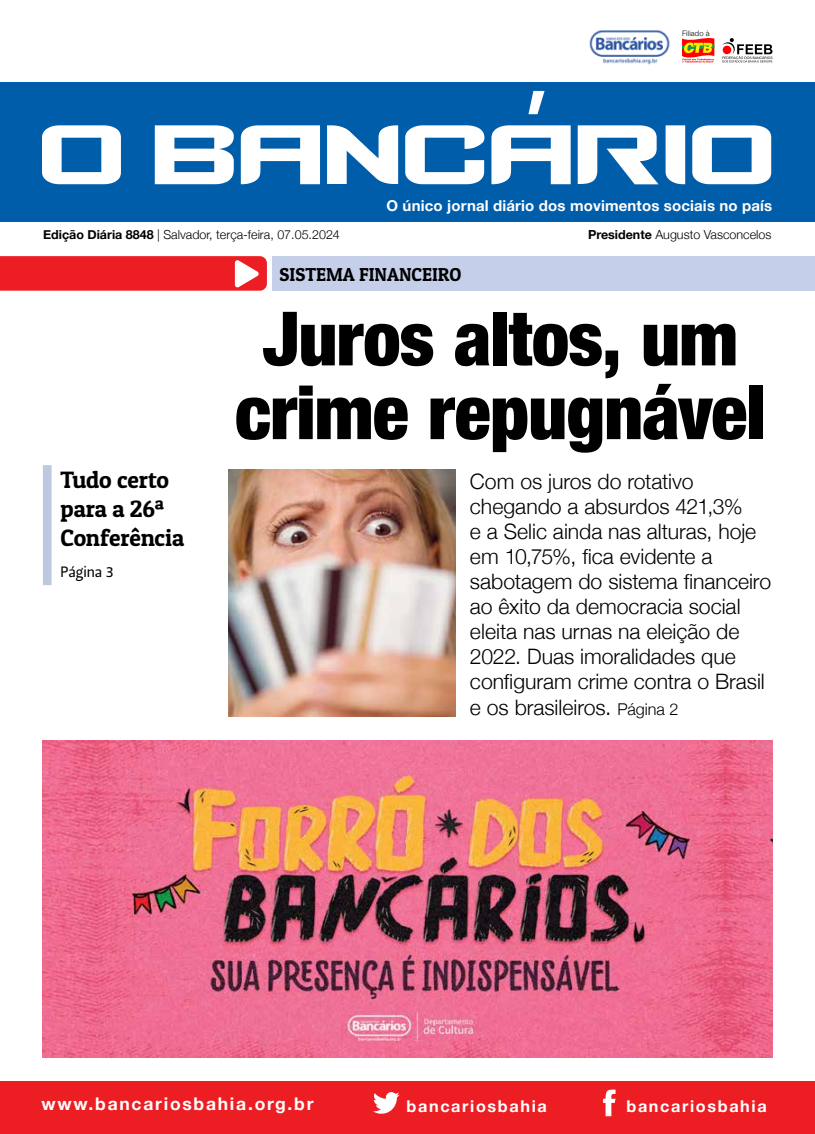
<style>
.page{position:relative;width:815px;height:1134px;background:#fff}
.page>*{position:absolute;margin:0;border:0;box-sizing:border-box;transform-origin:0 0}
.t1{font:117.5px "Counter Strike";color:#fff}
.t2{font:900 condensed 75px/73.8px "Helvetica Neue";letter-spacing:-.01em;color:#000;text-align:center}
.t3{font:23.75px/28.8px "Patua One";letter-spacing:-.01em;color:#000}
.t4{font:300 21.25px/25.1px "Helvetica Neue";color:#000}
.t5{font:18.75px "Patua One";color:#000}
.t6{font:700 17.5px "Helvetica Neue";letter-spacing:.1em;color:#fff}
.t7{font:700 16.25px "Helvetica Neue";letter-spacing:.1em;color:#fff}
.t8{font:700 15px "Helvetica Neue";letter-spacing:.01em;color:#fff}
.t9{font:15px "Leitura Sans Grot 2";letter-spacing:-.01em;color:#000}
.t10{font:300 12.5px "Helvetica Neue";color:#000}
.t11{font:300 7.5px "Helvetica Neue";letter-spacing:.025em;color:#000}
.s1{font-weight:700}
.s2{font-size:22.5px}
.s3{font-size:16.25px}
</style>
<div class="page">
<div style="left:0;top:1082px;width:815px;height:52px;background:#ed1d24"></div>
<svg style="left:722px;top:38px;width:50px;height:24px"></svg>
<svg style="left:682px;top:38px;width:32px;height:24px"></svg>
<div style="left:0;top:83px;width:815px;height:139px;background:#005daa"></div>
<img style="left:589px;top:30px;width:81px;height:35px">
<svg style="left:373px;top:1092px;width:27px;height:22px"></svg>
<svg style="left:603px;top:1089px;width:13px;height:27px"></svg>
<div style="left:273px;top:256px;width:542px;height:35px;background:#c6cfe9"></div>
<svg style="left:0;top:256px;width:267px;height:35px;background:#ed2a30"></svg>
<div style="left:43px;top:465px;width:9px;height:120px;background:#bec8e1"></div>
<img style="left:229px;top:470px;width:227px;height:246px">
<img style="left:98px;top:740px;width:626px;height:317px">
<img style="left:724px;top:740px;width:48px;height:317px">
<img style="left:43px;top:740px;width:55px;height:317px">
<p class="t11" style="left:682px;top:29px;width:29px">Filiado à</p>
<h1 class="t1" style="left:38px;top:82px;width:738px">O BANCÁRIO</h1>
<p class="t8" style="left:386px;top:197px;width:387px">O único jornal diário dos movimentos sociais no país</p>
<p class="t10" style="left:43px;top:227px;width:298px"><span class="s1">Edição Diária 8848</span> | Salvador, terça-feira, 07.05.2024</p>
<p class="t5" style="left:279px;top:263px;width:183px">SISTEMA FINANCEIRO</p>
<p class="t10" style="left:588px;top:226px;width:185px"><span class="s1">Presidente</span> Augusto Vasconcelos</p>
<p class="t3" style="left:61px;top:465px;width:125px">Tudo certo para a 26ª<br>Conferência</p>
<p class="t9" style="left:61px;top:563px;width:55px">Página 3</p>
<h2 class="t2" style="left:235px;top:301px;width:533px">Juros altos, um crime repugnável</h2>
<p class="t4" style="left:470px;top:468px;width:303px">Com os juros do rotativo chegando a absurdos 421,3%<br>e a Selic ainda nas alturas, hoje em 10,75%, fica evidente a sabotagem do sistema financeiro ao êxito da democracia social eleita nas urnas na eleição de<br>2022. Duas imoralidades que configuram crime contra o Brasil e os brasileiros<span class="s2">.</span> <span class="s3">Página 2</span></p>
<p class="t6" style="left:42px;top:1093px;width:273px">www.bancariosbahia.org.br</p>
<p class="t7" style="left:407px;top:1096px;width:142px">bancariosbahia</p>
<p class="t7" style="left:626px;top:1096px;width:142px">bancariosbahia</p>
</div>
